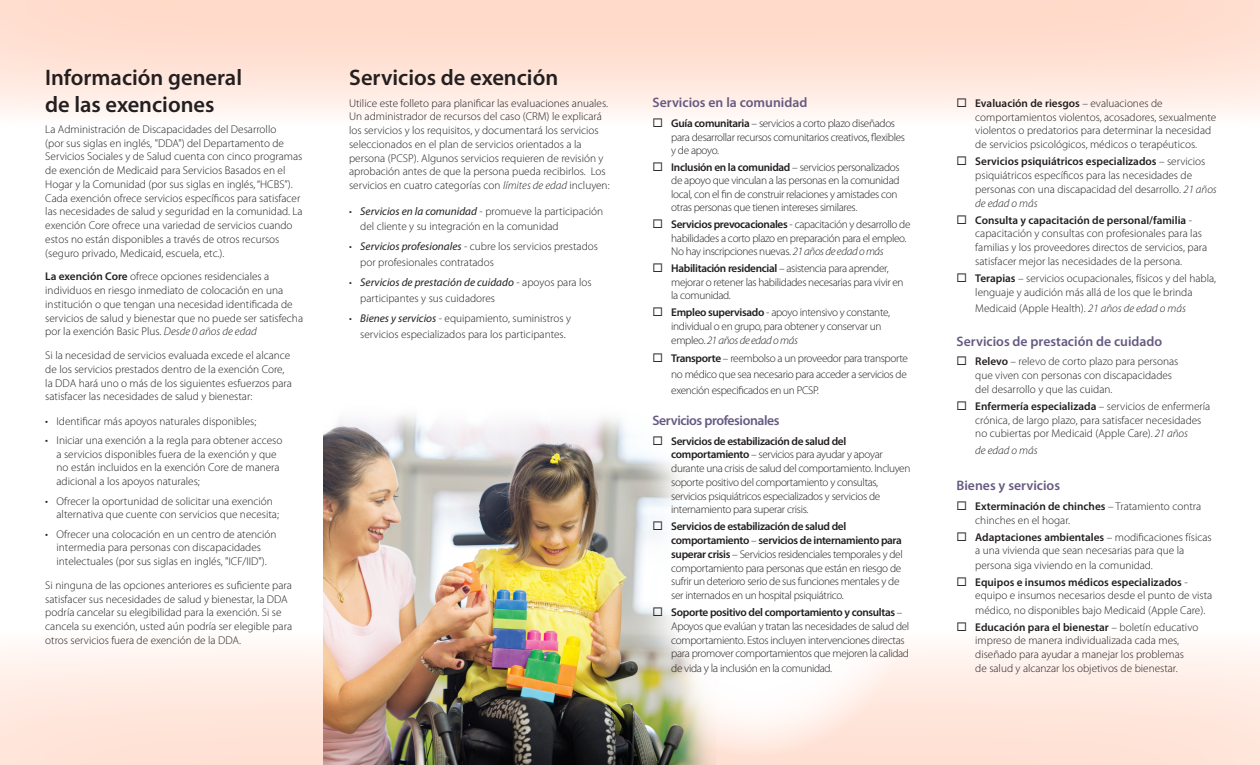
<style>
.page{position:relative;width:1260px;height:765px;background:#fff}
.page>*{position:absolute;margin:0;border:0;box-sizing:border-box;transform-origin:0 0}
.Body_text{font:600 22.5px/27px "Myriad Pro";color:#231f20}
.t1{font:600 13.75px "Myriad Pro";color:#665a81}
.t2{font:600 13.75px "Myriad Pro";letter-spacing:-.03em;color:#665a81}
.List_Paragraph{font:300 11.25px/13.8px "Myriad Pro";color:#231f20}
.List_Paragraph-2{font:300 11.25px/13.8px "Myriad Pro";letter-spacing:-.03em;color:#231f20}
.Indent_Body{font:300 11.25px/15.6px "Myriad Pro";color:#231f20}
.t3{font:italic 300 11.25px "Myriad Pro";color:#231f20}
.s1{font-weight:600}
.s2{font-style:italic}
.s3{font-size:11.88px}
.s4{font-weight:400;font-style:italic}
</style>
<div class="page">
<div style="left:0;top:631px;width:1260px;height:134px;background:linear-gradient(to bottom,#fffaf8,#ffdecf)"></div>
<div style="left:0;top:0;width:1260px;height:125px;background:linear-gradient(to bottom,#ffd3c0,#fff6f3)"></div>
<div style="left:594px;top:402px;width:324px;height:355px;background:#fff;border-radius:50%"></div>
<img style="left:323px;top:415px;width:409px;height:350px">
<svg style="left:967px;top:107px;width:12px;height:1px"></svg>
<svg style="left:967px;top:631px;width:12px;height:1px"></svg>
<svg style="left:663px;top:445px;width:12px;height:1px"></svg>
<svg style="left:663px;top:530px;width:12px;height:1px"></svg>
<svg style="left:663px;top:616px;width:12px;height:1px"></svg>
<p class="Body_text" style="left:45px;top:65px;width:199px">Información general de las exenciones</p>
<p class="List_Paragraph" style="left:45px;top:122px;width:259px">La Administración de Discapacidades del Desarrollo<br>(por sus siglas en inglés, "DDA") del Departamento de Servicios Sociales y de Salud cuenta con cinco programas de exención de Medicaid para Servicios Basados en el Hogar y la Comunidad (por sus siglas en inglés, “HCBS”).<br>Cada exención ofrece servicios específicos para satisfacer las necesidades de salud y seguridad en la comunidad. La exención Core ofrece una variedad de servicios cuando estos no están disponibles a través de otros recursos (seguro privado, Medicaid, escuela, etc.).</p>
<p class="List_Paragraph" style="left:45px;top:270px;width:259px"><span class="s1">La exención Core</span> ofrece opciones residenciales a individuos en riesgo inmediato de colocación en una institución o que tengan una necesidad identificada de servicios de salud y bienestar que no puede ser satisfecha por la exención Basic Plus. <span class="s2">Desde 0 años de edad</span></p>
<p class="List_Paragraph" style="left:45px;top:349px;width:248px">Si la necesidad de servicios evaluada excede el alcance de los servicios prestados dentro de la exención Core, la DDA hará uno o más de los siguientes esfuerzos para satisfacer las necesidades de salud y bienestar:</p>
<p class="List_Paragraph" style="left:45px;top:414px;width:213px"><span class="s3">•</span> Identificar más apoyos naturales disponibles;</p>
<p class="List_Paragraph" style="left:57px;top:433px;width:227px;text-indent:-11px"><span class="s3">•</span> Iniciar una exención a la regla para obtener acceso a servicios disponibles fuera de la exención y que no están incluidos en la exención Core de manera adicional a los apoyos naturales;</p>
<p class="List_Paragraph" style="left:57px;top:494px;width:224px;text-indent:-11px"><span class="s3">•</span> Ofrecer la oportunidad de solicitar una exención alternativa que cuente con servicios que necesita;</p>
<p class="List_Paragraph" style="left:45px;top:527px;width:233px;text-align:center"><span class="s3">•</span> Ofrecer una colocación en un centro de atención intermedia para personas con discapacidades intelectuales (por sus siglas en inglés, "ICF/IID").</p>
<p class="List_Paragraph" style="left:45px;top:578px;width:248px">Si ninguna de las opciones anteriores es suficiente para satisfacer sus necesidades de salud y bienestar, la DDA podría cancelar su elegibilidad para la exención. Si se cancela su exención, usted aún podría ser elegible para otros servicios fuera de exención de la DDA.</p>
<p class="Body_text" style="left:349px;top:65px;width:211px">Servicios de exención</p>
<p class="List_Paragraph" style="left:349px;top:96px;width:262px">Utilice este folleto para planificar las evaluaciones anuales.<br>Un administrador de recursos del caso (CRM) le explicará los servicios y los requisitos, y documentará los servicios seleccionados en el plan de servicios orientados a la persona (PCSP). Algunos servicios requieren de revisión y aprobación antes de que la persona pueda recibirlos. Los servicios en cuatro categorías con <span class="s2">límites de edad</span> incluyen:</p>
<p class="Indent_Body" style="left:360px;top:203px;width:244px;text-indent:-11px">• <span class="s4">Servicios en la comunidad</span> - promueve la participación del cliente y su integración en la comunidad</p>
<p class="Indent_Body" style="left:360px;top:239px;width:239px;text-indent:-11px">• <span class="s4">Servicios profesionales</span> - cubre los servicios prestados por profesionales contratados</p>
<p class="Indent_Body" style="left:360px;top:275px;width:233px;text-indent:-11px">• <span class="s4">Servicios de prestación de cuidado</span> - apoyos para los participantes y sus cuidadores</p>
<p class="Indent_Body" style="left:349px;top:311px;width:224px;text-align:center">• <span class="s4">Bienes y servicios</span> - equipamiento, suministros y servicios especializados para los participantes<span class="s3">.</span></p>
<p class="t1" style="left:652px;top:95px;width:156px">Servicios en la comunidad</p>
<p class="List_Paragraph-2" style="left:671px;top:117px;width:235px;text-indent:-19px">◻ <span class="s1">Guía comunitaria</span> – servicios a corto plazo diseñados para desarrollar recursos comunitarios creativos, flexibles y de apoyo.</p>
<p class="List_Paragraph-2" style="left:671px;top:161px;width:230px;text-indent:-19px">◻ <span class="s1">Inclusión en la comunidad</span> – servicios personalizados de apoyo que vinculan a las personas en la comunidad local, con el fin de construir relaciones y amistades con otras personas que tienen intereses similares.</p>
<p class="List_Paragraph-2" style="left:671px;top:218px;width:241px;text-indent:-19px">◻ <span class="s1">Servicios prevocacionales</span> - capacitación y desarrollo de habilidades a corto plazo en preparación para el empleo.<br>No hay inscripciones nuevas. <span class="s2">21 años de edad o más</span></p>
<p class="List_Paragraph-2" style="left:671px;top:262px;width:234px;text-indent:-19px">◻ <span class="s1">Habilitación residencial</span> – asistencia para aprender, mejorar o retener las habilidades necesarias para vivir en la comunidad.</p>
<p class="List_Paragraph-2" style="left:671px;top:306px;width:220px;text-indent:-19px">◻ <span class="s1">Empleo supervisado</span> - apoyo intensivo y constante, individual o en grupo, para obtener y conservar un empleo. <span class="s2">21 años de edad o más</span></p>
<p class="Indent_Body" style="left:671px;top:351px;width:238px;text-align:justify;text-indent:-19px">◻ <span class="s1">Transporte</span> – reembolso a un proveedor para transporte no médico que sea necesario para acceder a servicios de exención especificados en un PCSP.</p>
<p class="t2" style="left:652px;top:413px;width:129px">Servicios profesionales</p>
<p class="List_Paragraph-2" style="left:671px;top:434px;width:241px;text-indent:-19px">◻ <span class="s1">Servicios de estabilización de salud del comportamiento</span> – servicios para ayudar y apoyar durante una crisis de salud del comportamiento. Incluyen soporte positivo del comportamiento y consultas, servicios psiquiátricos especializados y servicios de internamiento para superar crisis.</p>
<p class="List_Paragraph-2" style="left:671px;top:520px;width:233px;text-indent:-19px">◻ <span class="s1">Servicios de estabilización de salud del comportamiento</span> – <span class="s1">servicios de internamiento para superar crisis</span> – Servicios residenciales temporales y del comportamiento para personas que están en riesgo de sufrir un deterioro serio de sus funciones mentales y de ser internados en un hospital psiquiátrico.</p>
<p class="List_Paragraph-2" style="left:671px;top:606px;width:240px;text-indent:-19px">◻ <span class="s1">Soporte positivo del comportamiento y consultas</span> – Apoyos que evalúan y tratan las necesidades de salud del comportamiento. Estos incluyen intervenciones directas para promover comportamientos que mejoren la calidad de vida <span class="s3">y la</span> inclusión en la comunidad.</p>
<p class="List_Paragraph" style="left:975px;top:96px;width:243px;text-indent:-19px">◻ <span class="s1">Evaluación de riesgos</span> – evaluaciones de comportamientos violentos, acosadores, sexualmente violentos o predatorios para determinar la necesidad de servicios psicológicos, médicos o terapéuticos.</p>
<p class="List_Paragraph" style="left:975px;top:155px;width:243px;text-indent:-19px">◻ <span class="s1">Servicios psiquiátricos especializados</span> – servicios psiquiátricos específicos para las necesidades de personas con una discapacidad del desarrollo. <span class="s2">21 años de edad o más</span></p>
<p class="List_Paragraph" style="left:975px;top:213px;width:233px;text-indent:-19px">◻ <span class="s1">Consulta y capacitación de personal/familia</span> - capacitación y consultas con profesionales para las familias y los proveedores directos de servicios, para satisfacer mejor las necesidades de la persona.</p>
<p class="List_Paragraph" style="left:957px;top:271px;width:261px;text-align:center">◻ <span class="s1">Terapias</span> – servicios ocupacionales, físicos y del habla, lenguaje y audición más allá de los que le brinda</p>
<p class="List_Paragraph" style="left:975px;top:302px;width:212px">Medicaid (Apple Health). <span class="s2">21 años de edad o más</span></p>
<p class="t1" style="left:957px;top:333px;width:207px">Servicios de prestación de cuidado</p>
<p class="List_Paragraph" style="left:975px;top:355px;width:205px;text-indent:-19px">◻ <span class="s1">Relevo</span> – relevo de corto plazo para personas que viven con personas con discapacidades del desarrollo y que las cuidan.</p>
<p class="List_Paragraph" style="left:975px;top:399px;width:237px;text-indent:-19px">◻ <span class="s1">Enfermería especializada</span> – servicios de enfermería crónica, de largo plazo, para satisfacer necesidades no cubiertas por Medicaid (Apple Care). <span class="s2">21 años</span></p>
<p class="t3" style="left:975px;top:444px;width:64px">de edad o más</p>
<p class="t1" style="left:957px;top:478px;width:105px">Bienes y servicios</p>
<p class="List_Paragraph" style="left:975px;top:500px;width:227px;text-indent:-19px">◻ <span class="s1">Exterminación de chinches</span> – Tratamiento contra chinches en el hogar.</p>
<p class="List_Paragraph" style="left:975px;top:530px;width:238px;text-indent:-19px">◻ <span class="s1">Adaptaciones ambientales</span> – modificaciones físicas a una vivienda que sean necesarias para que la persona siga viviendo en la comunidad.</p>
<p class="List_Paragraph" style="left:975px;top:575px;width:238px;text-indent:-19px">◻ <span class="s1">Equipos e insumos médicos especializados</span> - equipo e insumos necesarios desde el punto de vista médico, no disponibles bajo Medicaid (Apple Care).</p>
<p class="List_Paragraph" style="left:957px;top:620px;width:243px;text-align:center">◻ <span class="s1">Educación para el bienestar</span> – boletín educativo impreso de manera individualizada cada mes, diseñado para ayudar a manejar los problemas<br>de salud y alcanzar los objetivos de bienestar.</p>
</div>
